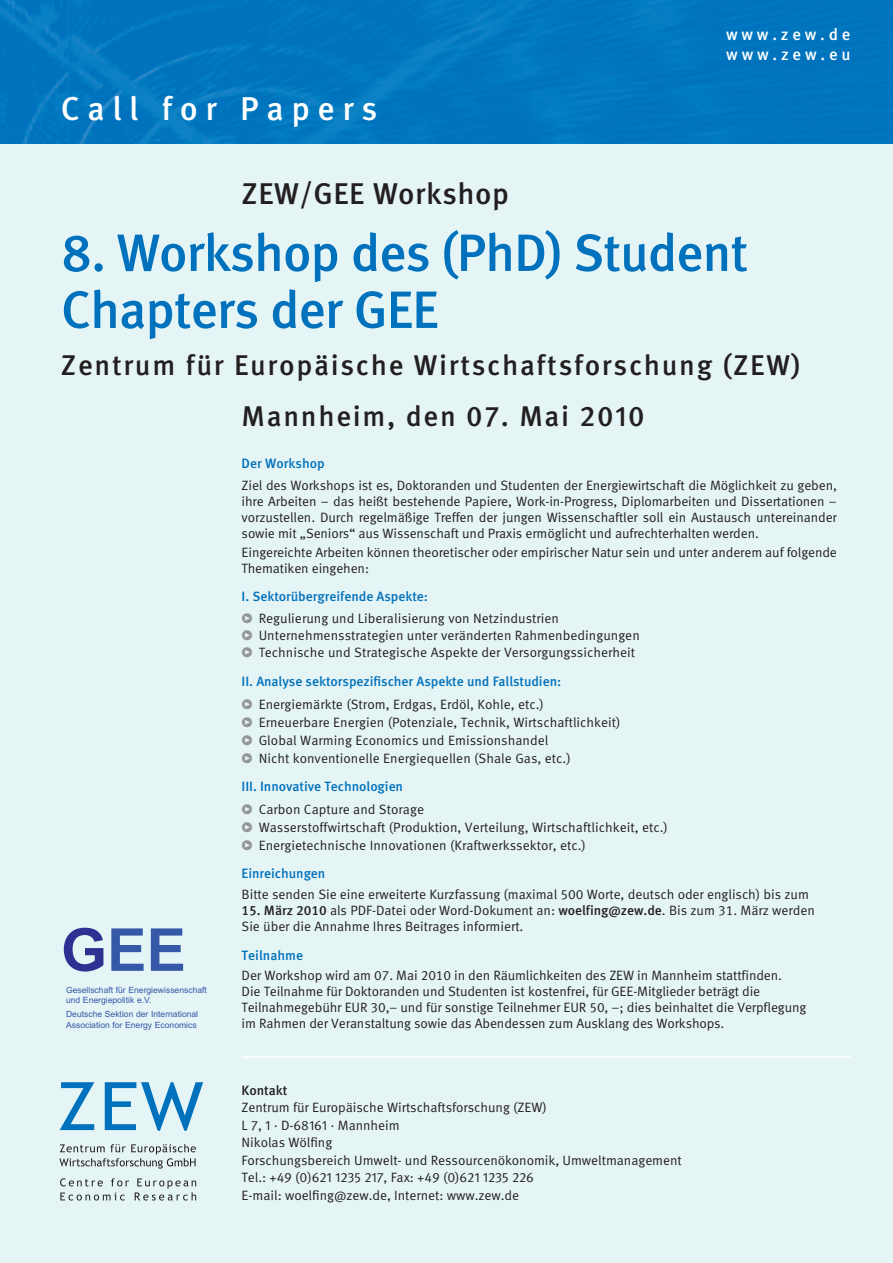
<style>
.page{position:relative;width:893px;height:1263px;background:#fff}
.page>*{position:absolute;margin:0;border:0;box-sizing:border-box;transform-origin:0 0}
.t1{font:700 59.25px "Arial";color:#3658a8}
.t2{font:500 52.5px/57px "Meta Pro";letter-spacing:-.025em;color:#0071bc}
.t3{font:500 33px "Meta Pro";letter-spacing:.23em;color:#fff}
.t4{font:500 30px "Meta Pro";letter-spacing:.015em;color:#231f20}
.t5{font:500 28.5px/51px "Meta Pro";letter-spacing:.055em;color:#231f20}
.t6{font:500 16.5px/19.8px "Meta Pro";letter-spacing:.23em;color:#fff}
.t7{font:13.5px/16px "Meta Pro";letter-spacing:-.005em;color:#231f20}
.t8{font:500 13.5px "Meta Pro";letter-spacing:-.005em;color:#0071bc}
.t9{font:500 13.5px "Meta Pro";letter-spacing:-.005em;color:#231f20}
.t10{font:8.55px/10.4px "Arial";color:#3658a8}
.s1{color:#2e3092}
.s2{color:#939598}
.s3{font-weight:500;color:#0071bc}
.s4{font-weight:500}
</style>
<div class="page">
<div style="left:0;top:144px;width:892px;height:1119px;background:#e5f4f5"></div>
<img style="left:0;top:0;width:892px;height:144px">
<svg style="left:60px;top:1178px;width:69px;height:23px;background:#c9d5d6"></svg>
<svg style="left:135px;top:1178px;width:61px;height:23px"></svg>
<svg style="left:60px;top:1082px;width:34px;height:48px;background:#8abfde"></svg>
<svg style="left:105px;top:1082px;width:98px;height:49px;background:#8fc3df"></svg>
<svg style="left:59px;top:1144px;width:137px;height:25px;background:#c1cdce"></svg>
<hr style="left:242px;top:1056px;width:608px;height:2px;background:#fff">
<h3 class="t3" style="left:61px;top:97px;width:318px">Call for Papers</h3>
<h3 class="t4" style="left:242px;top:182px;width:269px">ZEW/GEE Workshop</h3>
<p class="t6" style="left:726px;top:26px;width:126px">www.zew.de www.zew.eu</p>
<h2 class="t2" style="left:61px;top:228px;width:689px">8. Workshop des (PhD) Student<br>Chapters der GEE</h2>
<h3 class="t5" style="left:242px;top:342px;width:560px;text-indent:-181px">Zentrum für Europäische Wirtschaftsforschung (ZEW)<br>Mannheim, den 07. Mai 2010</h3>
<h1 class="t1" style="left:61px;top:916px;width:127px"><span class="s1">G</span>EE</h1>
<p class="t10" style="left:66px;top:985px;width:142px">Gesellschaft für Energiewissenschaft und Energiepolitik e.V.</p>
<p class="t10" style="left:66px;top:1010px;width:134px">Deutsche Sektion der International<br>Association for Energy Economics</p>
<p class="t8" style="left:242px;top:458px;width:85px">Der Workshop</p>
<p class="t7" style="left:242px;top:479px;width:597px;text-align:justify">Ziel des Workshops ist es, Doktoranden und Studenten der Energiewirtschaft die Möglichkeit zu geben, ihre Arbeiten – das heißt bestehende Papiere, Work-in-Progress, Diplomarbeiten und Dissertationen – vorzustellen. Durch regelmäßige Treffen der jungen Wissenschaftler soll ein Austausch untereinander sowie mit „Seniors“ aus Wissenschaft und Praxis ermöglicht und aufrechterhalten werden.</p>
<p class="t7" style="left:242px;top:545px;width:597px">Eingereichte Arbeiten können theoretischer oder empirischer Natur sein und unter anderem auf folgende<br>Thematiken eingehen:</p>
<p class="t8" style="left:242px;top:592px;width:188px">I. Sektorübergreifende Aspekte:</p>
<p class="t7" style="left:242px;top:611px;width:319px"><span class="s2">•</span> Regulierung und Liberalisierung von Netzindustrien</p>
<p class="t7" style="left:242px;top:629px;width:400px"><span class="s2">•</span> Unternehmensstrategien unter veränderten Rahmenbedingungen</p>
<p class="t7" style="left:242px;top:639px;width:395px;line-height:28.8px"><span class="s2">•</span> Technische und Strategische Aspekte der Versorgungssicherheit<br><span class="s3">II. Analyse sektorspezifischer Aspekte und Fallstudien:</span></p>
<p class="t7" style="left:242px;top:697px;width:304px"><span class="s2">•</span> Energiemärkte (Strom, Erdgas, Erdöl, Kohle, etc.)</p>
<p class="t7" style="left:242px;top:715px;width:380px"><span class="s2">•</span> Erneuerbare Energien (Potenziale, Technik, Wirtschaftlichkeit)</p>
<p class="t7" style="left:242px;top:733px;width:308px"><span class="s2">•</span> Global Warming Economics und Emissionshandel</p>
<p class="t7" style="left:242px;top:744px;width:331px;line-height:28.8px"><span class="s2">•</span> Nicht konventionelle Energiequellen (Shale Gas, etc.)<br><span class="s3">III. Innovative Technologien</span></p>
<p class="t7" style="left:242px;top:802px;width:184px"><span class="s2">•</span> Carbon Capture and Storage</p>
<p class="t7" style="left:242px;top:820px;width:428px"><span class="s2">•</span> Wasserstoffwirtschaft (Produktion, Verteilung, Wirtschaftlichkeit, etc.)</p>
<p class="t7" style="left:242px;top:832px;width:346px;line-height:28.8px"><span class="s2">•</span> Energietechnische Innovationen (Kraftwerkssektor, etc.)<br><span class="s3">Einreichungen</span></p>
<p class="t7" style="left:242px;top:887px;width:569px">Bitte senden Sie eine erweiterte Kurzfassung (maximal 500 Worte, deutsch oder englisch) bis zum</p>
<p class="t7" style="left:242px;top:903px;width:575px"><span class="s4">15. März 2010</span> als PDF-Datei oder Word-Dokument an: <span class="s4">woelfing@zew.de</span>. Bis zum 31. März werden<br>Sie über die Annahme Ihres Beitrages informiert.</p>
<p class="t8" style="left:242px;top:950px;width:63px">Teilnahme</p>
<p class="t7" style="left:242px;top:968px;width:566px">Der Workshop wird am 07. Mai 2010 in den Räumlichkeiten des ZEW in Mannheim stattfinden.<br>Die Teilnahme für Doktoranden und Studenten ist kostenfrei, für GEE-Mitglieder beträgt die Teilnahmegebühr EUR 30,– und für sonstige Teilnehmer EUR 50, –; dies beinhaltet die Verpflegung im Rahmen der Veranstaltung sowie das Abendessen zum Ausklang des Workshops.</p>
<p class="t9" style="left:242px;top:1085px;width:47px">Kontakt</p>
<p class="t7" style="left:242px;top:1100px;width:442px;line-height:17.7px">Zentrum für Europäische Wirtschaftsforschung (ZEW)<br>L 7, 1 · D-68161 · Mannheim<br>Nikolas Wölfing<br>Forschungsbereich Umwelt- und Ressourcenökonomik, Umweltmanagement Tel.: +49 (0)621 1235 217, Fax: +49 (0)621 1235 226<br>E-mail: woelfing@zew.de, Internet: www.zew.de</p>
</div>
